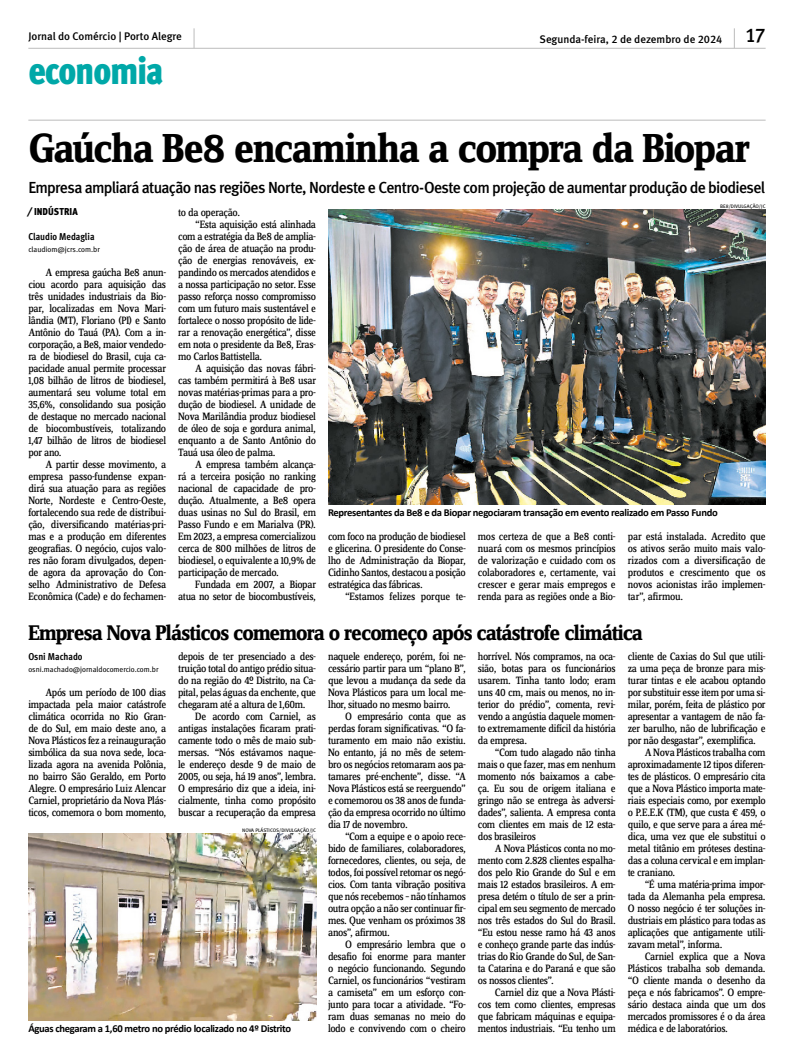
<style>
.page{position:relative;width:794px;height:1063px;background:#fff}
.page>*{position:absolute;margin:0;border:0;box-sizing:border-box;transform-origin:0 0}
.Abre{font:700 42px "Zine Serif Dis";letter-spacing:-.04em;color:#000}
.t1{font:38px "Meta Cond Black LF";letter-spacing:-.035em;color:#00a8a8}
.Matéria_3_2_1{font:700 22px "Zine Serif Dis";letter-spacing:-.045em;color:#000}
.t2{font:19.9px "Meta Medium LF";color:#000}
.Linha_de_apoio{font:16px "Meta Medium LF";letter-spacing:-.045em;color:#000}
.TEXTO{font:11px/12px "Zine Serif Dis";letter-spacing:-.035em;color:#000;text-align:justify}
.Cabeçalho{font:11px "Meta Medium LF";color:#000}
.Legenda{font:700 10.6px "Calibri";letter-spacing:-.03em;color:#000}
.Assinatura{font:10px "Meta Cond Bold LF";color:#000}
.t3{font:10px "Meta Cond Black LF";letter-spacing:.005em;color:#000}
.E-mail{font:7.7px "Meta Cond Book LF";color:#000;scale:1.11 1}
.Crédito{font:5px "Meta Book Caps";color:#000}
</style>
<div class="page">
<hr style="left:28px;top:120px;width:737px;height:1px;background:#bcbcbc">
<hr style="left:28px;top:48px;width:737px;height:1px;background:#bcbcbc">
<svg style="left:734px;top:28px;width:1px;height:20px"></svg>
<svg style="left:194px;top:28px;width:1px;height:20px"></svg>
<img style="left:328px;top:209px;width:437px;height:295px">
<img style="left:28px;top:833px;width:288px;height:187px">
<p class="Cabeçalho" style="left:28px;top:30px;width:155px">Jornal do Comércio | Porto Alegre</p>
<p class="t2" style="left:745px;top:24px;width:22px">17</p>
<h2 class="t1" style="left:28px;top:48px;width:137px">economia</h2>
<p class="Cabeçalho" style="left:539px;top:32px;width:184px">Segunda-feira, 2 de dezembro de 2024</p>
<p class="Abre" style="left:28px;top:126px;width:723px">Gaúcha Be8 encaminha a compra da Biopar</p>
<p class="Linha_de_apoio" style="left:28px;top:178px;width:738px">Empresa ampliará atuação nas regiões Norte, Nordeste e Centro-Oeste com projeção de aumentar produção de biodiesel</p>
<p class="Crédito" style="left:720px;top:204px;width:47px">BE8/DIVULGAÇÃO/JC</p>
<p class="t3" style="left:28px;top:206px;width:51px">⁄ INDÚSTRIA</p>
<p class="TEXTO" style="left:178px;top:207px;width:63px">to da operação.</p>
<p class="TEXTO" style="left:178px;top:219px;width:139px;text-indent:17px">“Esta aquisição está alinhada com a estratégia da Be8 de amplia&shy;ção de área de atuação na produ&shy;ção de energias renováveis, ex&shy;pandindo os mercados atendidos e a nossa participação no setor. Esse passo reforça nosso compromisso com um futuro mais sustentável e fortalece o nosso propósito de lide&shy;rar a renovação energética”, disse em nota o presidente da Be8, Eras&shy;mo Carlos Battistella.</p>
<p class="TEXTO" style="left:178px;top:363px;width:139px;text-indent:17px">A aquisição das novas fábri&shy;cas também permitirá à Be8 usar novas matérias-primas para a pro&shy;dução de biodiesel. A unidade de Nova Marilândia produz biodiesel de óleo de soja e gordura animal, enquanto a de Santo Antônio do Tauá usa óleo de palma.</p>
<p class="TEXTO" style="left:178px;top:459px;width:139px;text-indent:17px">A empresa também alcança&shy;rá a terceira posição no ranking nacional de capacidade de pro&shy;dução. Atualmente, a Be8 opera duas usinas no Sul do Brasil, em Passo Fundo e em Marialva (PR).<br>Em 2023, a empresa comercializou cerca de 800 milhões de litros de biodiesel, o equivalente a 10,9% de participação de mercado.</p>
<p class="TEXTO" style="left:178px;top:579px;width:139px;text-align:right">Fundada em 2007, a Biopar atua no setor de biocombustíveis,</p>
<p class="Assinatura" style="left:28px;top:231px;width:68px">Claudio Medaglia</p>
<p class="E-mail" style="left:28px;top:245px;width:66px">claudiom@jcrs.com.br</p>
<p class="TEXTO" style="left:28px;top:267px;width:139px;text-indent:17px">A empresa gaúcha Be8 anun&shy;ciou acordo para aquisição das três unidades industriais da Bio&shy;par, localizadas em Nova Mari&shy;lândia (MT), Floriano (PI) e Santo Antônio do Tauá (PA). Com a in&shy;corporação, a Be8, maior vendedo&shy;ra de biodiesel do Brasil, cuja ca&shy;pacidade anual permite processar 1,08 bilhão de litros de biodiesel, aumentará seu volume total em 35,6%, consolidando sua posição de destaque no mercado nacional de biocombustíveis, totalizando 1,47 bilhão de litros de biodiesel por ano.</p>
<p class="TEXTO" style="left:28px;top:459px;width:139px;text-indent:17px">A partir desse movimento, a empresa passo-fundense expan&shy;dirá sua atuação para as regiões Norte, Nordeste e Centro-Oeste, fortalecendo sua rede de distribui&shy;ção, diversificando matérias-pri&shy;mas e a produção em diferentes geografias. O negócio, cujos valo&shy;res não foram divulgados, depen&shy;de agora da aprovação do Con&shy;selho Administrativo de Defesa Econômica (Cade) e do fechamen-</p>
<p class="Legenda" style="left:328px;top:505px;width:391px">Representantes da Be8 e da Biopar negociaram transação em evento realizado em Passo Fundo</p>
<p class="TEXTO" style="left:478px;top:531px;width:139px">mos certeza de que a Be8 conti&shy;nuará com os mesmos princípios de valorização e cuidado com os colaboradores e, certamente, vai crescer e gerar mais empregos e renda para as regiões onde a Bio-</p>
<p class="TEXTO" style="left:628px;top:531px;width:139px">par está instalada. Acredito que os ativos serão muito mais valo&shy;rizados com a diversificação de produtos e crescimento que os novos acionistas irão implemen&shy;tar”, afirmou.</p>
<p class="Matéria_3_2_1" style="left:28px;top:621px;width:616px">Empresa Nova Plásticos comemora o recomeço após catástrofe climática</p>
<p class="TEXTO" style="left:328px;top:531px;width:139px">com foco na produção de biodiesel e glicerina. O presidente do Conse&shy;lho de Administração da Biopar, Cidinho Santos, destacou a posição estratégica das fábricas.</p>
<p class="TEXTO" style="left:345px;top:591px;width:122px">“Estamos felizes porque te-</p>
<p class="TEXTO" style="left:178px;top:651px;width:139px">depois de ter presenciado a des&shy;truição total do antigo prédio situa&shy;do na região do 4º Distrito, na Ca&shy;pital, pelas águas da enchente, que chegaram até a altura de 1,60m.</p>
<p class="TEXTO" style="left:178px;top:711px;width:139px;text-indent:17px">De acordo com Carniel, as antigas instalações ficaram prati&shy;camente todo o mês de maio sub&shy;mersas. “Nós estávamos naque&shy;le endereço desde 9 de maio de 2005, ou seja, há 19 anos”, lembra.<br>O empresário diz que a ideia, ini&shy;cialmente, tinha como propósito buscar a recuperação da empresa</p>
<p class="TEXTO" style="left:328px;top:651px;width:139px">naquele endereço, porém, foi ne&shy;cessário partir para um “plano B”, que levou a mudança da sede da Nova Plásticos para um local me&shy;lhor, situado no mesmo bairro.</p>
<p class="TEXTO" style="left:328px;top:711px;width:139px;text-indent:17px">O empresário conta que as perdas foram significativas. “O fa&shy;turamento em maio não existiu.<br>No entanto, já no mês de setem&shy;bro os negócios retomaram aos pa&shy;tamares pré-enchente”, disse. “A Nova Plásticos está se reerguendo” e comemorou os 38 anos de funda&shy;ção da empresa ocorrido no último dia 17 de novembro.</p>
<p class="TEXTO" style="left:328px;top:831px;width:139px;text-indent:17px">“Com a equipe e o apoio rece&shy;bido de familiares, colaboradores, fornecedores, clientes, ou seja, de todos, foi possível retomar os negó&shy;cios. Com tanta vibração positiva que nós recebemos – não tínhamos outra opção a não ser continuar fir&shy;mes. Que venham os próximos 38 anos”, afirmou.</p>
<p class="TEXTO" style="left:328px;top:939px;width:139px;text-indent:17px">O empresário lembra que o desafio foi enorme para manter o negócio funcionando. Segundo Carniel, os funcionários “vestiram a camiseta” em um esforço con&shy;junto para tocar a atividade. “Fo&shy;ram duas semanas no meio do lodo e convivendo com o cheiro</p>
<p class="TEXTO" style="left:478px;top:651px;width:139px">horrível. Nós compramos, na oca&shy;sião, botas para os funcionários usarem. Tinha tanto lodo; eram uns 40 cm, mais ou menos, no in&shy;terior do prédio”, comenta, revi&shy;vendo a angústia daquele momen&shy;to extremamente difícil da história da empresa.</p>
<p class="TEXTO" style="left:478px;top:747px;width:139px;text-indent:17px">“Com tudo alagado não tinha mais o que fazer, mas em nenhum momento nós baixamos a cabe&shy;ça. Eu sou de origem italiana e gringo não se entrega às adversi&shy;dades”, salienta. A empresa conta com clientes em mais de 12 esta&shy;dos brasileiros</p>
<p class="TEXTO" style="left:478px;top:843px;width:139px;text-indent:17px">A Nova Plásticos conta no mo&shy;mento com 2.828 clientes espalha&shy;dos pelo Rio Grande do Sul e em mais 12 estados brasileiros. A em&shy;presa detém o título de ser a prin&shy;cipal em seu segmento de mercado nos três estados do Sul do Brasil. “Eu estou nesse ramo há 43 anos e conheço grande parte das indús&shy;trias do Rio Grande do Sul, de San&shy;ta Catarina e do Paraná e que são os nossos clientes”.</p>
<p class="TEXTO" style="left:478px;top:987px;width:139px;text-indent:17px">Carniel diz que a Nova Plásti&shy;cos tem como clientes, empresas que fabricam máquinas e equipa&shy;mentos industriais. “Eu tenho um</p>
<p class="TEXTO" style="left:628px;top:651px;width:139px">cliente de Caxias do Sul que utili&shy;za uma peça de bronze para mis&shy;turar tintas e ele acabou optando por substituir esse item por uma si&shy;milar, porém, feita de plástico por apresentar a vantagem de não fa&shy;zer barulho, não de lubrificação e por não desgastar”, exemplifica.</p>
<p class="TEXTO" style="left:628px;top:747px;width:139px;text-indent:17px">A Nova Plásticos trabalha com aproximadamente 12 tipos diferen&shy;tes de plásticos. O empresário cita que a Nova Plástico importa mate&shy;riais especiais como, por exemplo o P.E.E.K (TM), que custa € 459, o quilo, e que serve para a área mé&shy;dica, uma vez que ele substitui o metal titânio em próteses destina&shy;das a coluna cervical e em implan&shy;te craniano.</p>
<p class="TEXTO" style="left:628px;top:879px;width:139px;text-indent:17px">“É uma matéria-prima impor&shy;tada da Alemanha pela empresa.<br>O nosso negócio é ter soluções in&shy;dustriais em plástico para todas as aplicações que antigamente utili&shy;zavam metal”, informa.</p>
<p class="TEXTO" style="left:628px;top:951px;width:139px;text-indent:17px">Carniel explica que a Nova Plásticos trabalha sob demanda. “O cliente manda o desenho da peça e nós fabricamos”. O empre&shy;sário destaca ainda que um dos mercados promissores é o da área</p>
<p class="Assinatura" style="left:28px;top:651px;width:56px">Osni Machado</p>
<p class="E-mail" style="left:28px;top:665px;width:119px">osni.machado@jornaldocomercio.com.br</p>
<p class="TEXTO" style="left:28px;top:687px;width:139px;text-indent:17px">Após um período de 100 dias impactada pela maior catástrofe climática ocorrida no Rio Gran&shy;de do Sul, em maio deste ano, a Nova Plásticos fez a reinauguração simbólica da sua nova sede, loca&shy;lizada agora na avenida Polônia, no bairro São Geraldo, em Porto Alegre. O empresário Luiz Alencar Carniel, proprietário da Nova Plás&shy;ticos, comemora o bom momento,</p>
<p class="Crédito" style="left:242px;top:828px;width:75px">NOVA PLÁSTICOS/DIVULGAÇÃO/JC</p>
<p class="Legenda" style="left:28px;top:1021px;width:264px">Águas chegaram a 1,60 metro no prédio localizado no 4º Distrito</p>
<p class="TEXTO" style="left:628px;top:1023px;width:102px">médica e de laboratórios.</p>
</div>
